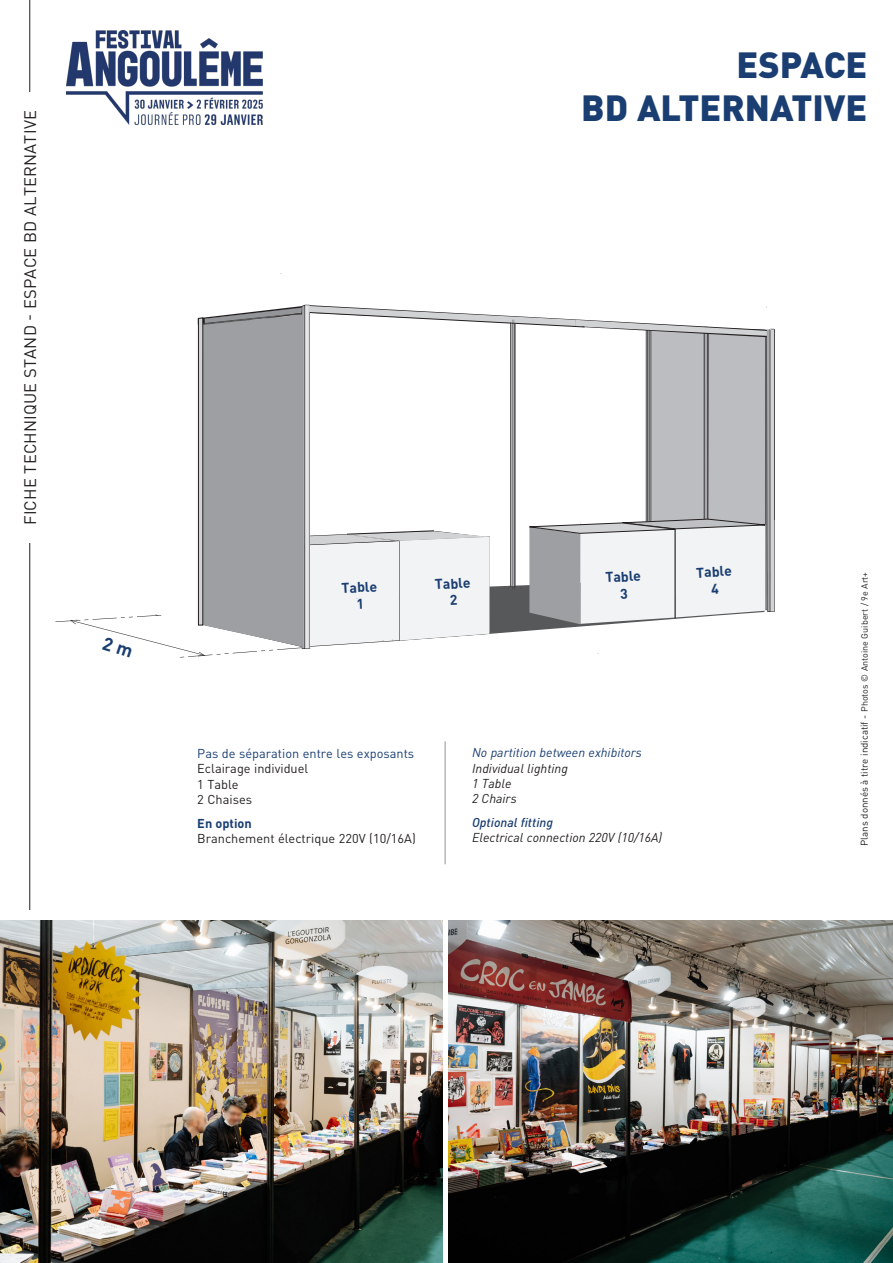
<style>
.page{position:relative;width:893px;height:1263px;background:#fff}
.page>*{position:absolute;margin:0;border:0;box-sizing:border-box;transform-origin:0 0}
.t1{font:900 36px/43.2px "DIN Pro";color:#1a3e72;text-align:right}
.t2{font:16.5px "DIN Pro";letter-spacing:.01em;color:#231f20}
.t3{font:700 14.1px "DIN Pro";color:#1a3e72}
.t4{font:12.75px "DIN Pro";color:#231f20}
.t5{font:italic 12.75px "DIN";color:#231f20}
.t6{font:12.75px "DIN Pro";color:#1a3e72}
.t7{font:italic 12.75px "DIN";color:#1a3e72}
.t8{font:italic 500 12.75px "DIN";color:#1a3e72}
.t9{font:700 12.75px "DIN Pro";color:#1a3e72}
.t10{font:9px "DIN Pro";color:#231f20}
.s1{font-size:9.75px}
</style>
<div class="page">
<img style="left:0;top:920px;width:443px;height:343px">
<hr style="left:29px;top:0;width:1px;height:910px;background:#231f20">
<div style="left:18px;top:93px;width:24px;height:450px;background:#fff"></div>
<hr style="left:445px;top:741px;width:1px;height:123px;background:#939598">
<img style="left:448px;top:920px;width:445px;height:343px">
<svg style="left:128px;top:124px;width:135px;height:1px"></svg>
<img style="left:67px;top:30px;width:196px;height:94px">
<svg style="left:55px;top:305px;width:720px;height:353px"></svg>
<p class="t2" style="left:19px;top:525px;width:416px;rotate:-90deg">FICHE TECHNIQUE STAND - ESPACE BD ALTERNATIVE</p>
<p class="t1" style="left:581px;top:42px;width:288px">ESPACE<br>BD ALTERNATIVE</p>
<p class="t3" style="left:341px;top:579px;width:37px;rotate:-3deg">Table</p>
<p class="t3" style="left:434px;top:575px;width:37px;rotate:-3deg">Table</p>
<p class="t3" style="left:605px;top:568px;width:37px;rotate:-3deg">Table</p>
<p class="t3" style="left:696px;top:563px;width:37px;rotate:-3deg">Table</p>
<p class="t6" style="left:197px;top:745px;width:218px">Pas de séparation entre les exposants</p>
<p class="t4" style="left:197px;top:760px;width:113px">Eclairage individuel</p>
<p class="t4" style="left:197px;top:775px;width:43px">1 Table</p>
<p class="t4" style="left:197px;top:791px;width:56px">2 Chaises</p>
<p class="t9" style="left:197px;top:814px;width:56px">En option</p>
<p class="t4" style="left:197px;top:830px;width:220px">Branchement électrique 220V (10/16A)</p>
<p class="t7" style="left:472px;top:745px;width:171px">No partition between exhibitors</p>
<p class="t5" style="left:472px;top:760px;width:97px">Individual lighting</p>
<p class="t5" style="left:472px;top:775px;width:41px">1 Table</p>
<p class="t5" style="left:472px;top:791px;width:46px">2 Chairs</p>
<p class="t8" style="left:472px;top:814px;width:83px">Optional fitting</p>
<p class="t5" style="left:472px;top:830px;width:192px">Electrical connection 220V (10/16A)</p>
<p class="t10" style="left:858px;top:846px;width:275px;rotate:-90deg"><span class="s1">Plans donnés à titre indicatif -</span> Photos © Antoine Guibert / 9e Art+</p>
</div>
